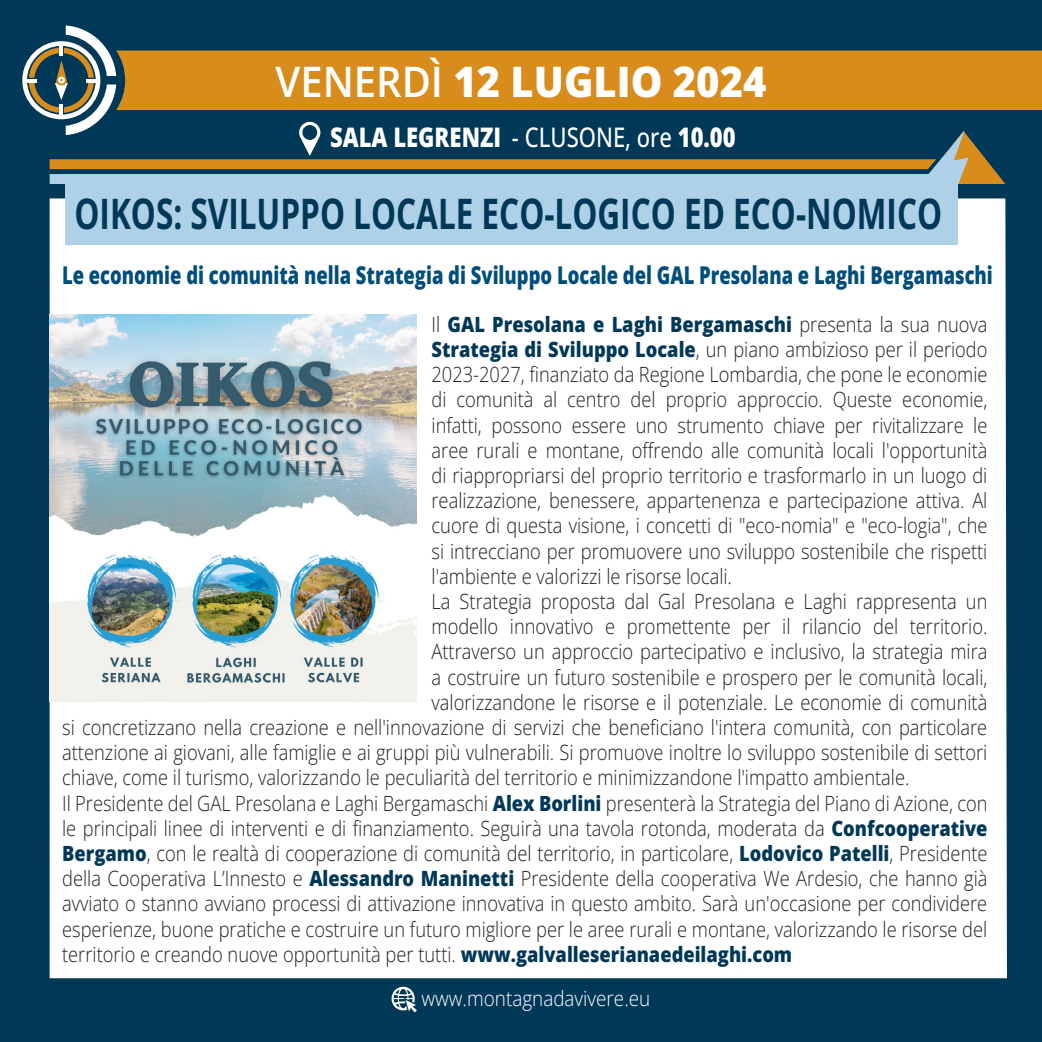
<style>
.page{position:relative;width:1042px;height:1042px;background:#003858}
.page>*{position:absolute;margin:0;border:0;box-sizing:border-box;transform-origin:0 0}
.t1{font:700 42px "Open Sans";color:#003858;scale:.75 1}
.t2{font:800 42px "Open Sans";color:#fff;scale:.95 1}
.t3{font:800 26.95px "Open Sans";color:#fff;scale:.82 1}
.t4{font:800 24.5px "Open Sans";color:#014d7c;scale:.75 1}
.t5{font:300 21px/25.2px "Open Sans";color:#231f20;text-align:justify;scale:.87 1}
.t6{font:300 21px "Open Sans";color:#fff;scale:.9 1}
.s1{font-weight:600}
.s2{font-weight:500}
.s3{font-weight:800;color:#003858}
</style>
<div class="page">
<div style="left:1005px;top:50px;width:37px;height:60px;background:#d88c1b"></div>
<svg style="left:391px;top:986px;width:26px;height:26px"></svg>
<div style="left:50px;top:198px;width:957px;height:780px;background:#fff"></div>
<img style="left:50px;top:314px;width:367px;height:388px">
<svg style="left:22px;top:25px;width:983px;height:159px"></svg>
<div style="left:65px;top:174px;width:892px;height:70px;background:#aed1e7"></div>
<p class="t2" style="left:275px;top:52px;width:518px"><span class="s1">VENERDÌ</span> 12 LUGLIO 2024</p>
<p class="t3" style="left:330px;top:119px;width:496px">SALA LEGRENZI <span class="s2">- CLUSONE, ore</span> 10.00</p>
<p class="t1" style="left:75px;top:185px;width:1158px">OIKOS: SVILUPPO LOCALE ECO-LOGICO ED ECO-NOMICO</p>
<p class="t4" style="left:62px;top:258px;width:1242px">Le economie di comunità nella Strategia di Sviluppo Locale del GAL Presolana e Laghi Bergamaschi</p>
<p class="t5" style="left:431px;top:311px;width:640px">Il <span class="s3">GAL Presolana e Laghi Bergamaschi</span> presenta la sua nuova <span class="s3">Strategia di Sviluppo Locale</span>, un piano ambizioso per il periodo 2023-2027, finanziato da Regione Lombardia, che pone le economie di comunità al centro del proprio approccio. Queste economie, infatti, possono essere uno strumento chiave per rivitalizzare le aree rurali e montane, offrendo alle comunità locali l'opportunità di riappropriarsi del proprio territorio e trasformarlo in un luogo di realizzazione, benessere, appartenenza e partecipazione attiva. Al cuore di questa visione, i concetti di "eco-nomia" e "eco-logia", che si intrecciano per promuovere uno sviluppo sostenibile che rispetti l'ambiente e valorizzi le risorse locali.</p>
<p class="t5" style="left:431px;top:588px;width:640px">La Strategia proposta dal Gal Presolana e Laghi rappresenta un</p>
<p class="t5" style="left:431px;top:613px;width:640px">modello innovativo e promettente per il rilancio del territorio.</p>
<p class="t5" style="left:431px;top:638px;width:640px">Attraverso un approccio partecipativo e inclusivo, la strategia mira</p>
<p class="t5" style="left:431px;top:664px;width:640px">a costruire un futuro sostenibile e prospero per le comunità locali,</p>
<p class="t5" style="left:431px;top:689px;width:640px">valorizzandone le risorse e il potenziale. Le economie di comunità</p>
<p class="t5" style="left:62px;top:714px;width:1065px">si concretizzano nella creazione e nell'innovazione di servizi che beneficiano l'intera comunità, con particolare</p>
<p class="t5" style="left:62px;top:739px;width:1065px">attenzione ai giovani, alle famiglie e ai gruppi più vulnerabili. Si promuove inoltre lo sviluppo sostenibile di settori</p>
<p class="t5" style="left:62px;top:764px;width:975px">chiave, come il turismo, valorizzando le peculiarità del territorio e minimizzandone l'impatto ambientale.</p>
<p class="t5" style="left:62px;top:790px;width:1065px">Il Presidente del GAL Presolana e Laghi Bergamaschi <span class="s3">Alex Borlini</span> presenterà la Strategia del Piano di Azione, con le principali linee di interventi e di finanziamento. Seguirà una tavola rotonda, moderata da <span class="s3">Confcooperative Bergamo</span>, con le realtà di cooperazione di comunità del territorio, in particolare, <span class="s3">Lodovico Patelli</span>, Presidente della Cooperativa L’Innesto e <span class="s3">Alessandro Maninetti</span> Presidente della cooperativa We Ardesio, che hanno già avviato o stanno avviano processi di attivazione innovativa in questo ambito. Sarà un'occasione per condividere esperienze, buone pratiche e costruire un futuro migliore per le aree rurali e montane, valorizzando le risorse del territorio e creando nuove opportunità per tutti. <span class="s3">www.galvalleserianaedeilaghi.com</span></p>
<p class="t6" style="left:422px;top:983px;width:256px">www.montagnadavivere.eu</p>
</div>
